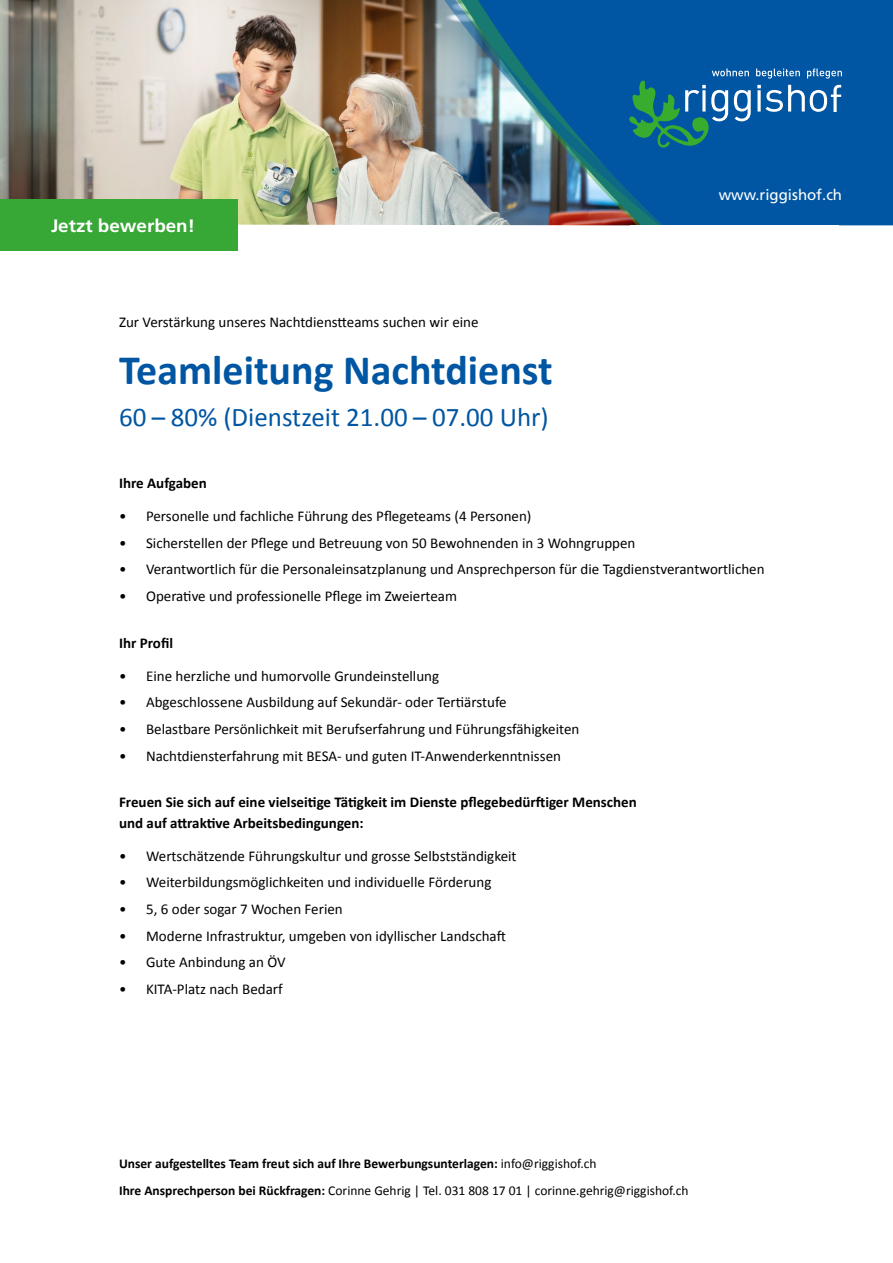
<style>
.page{position:relative;width:893px;height:1263px;background:#fff}
.page>*{position:absolute;margin:0;border:0;box-sizing:border-box;transform-origin:0 0}
.t1{font:700 42px "Calibri";color:#0056a2}
.t2{font:27px "Calibri";color:#0056a2}
.t3{font:700 18px "Frutiger LT Std";color:#fff;scale:1.04 1}
.t4{font:15px "Calibri";color:#000}
.t5{font:700 15px/20.2px "Calibri";color:#000}
.t6{font:15px "Frutiger LT Std";color:#fff}
.t7{font:700 13.5px/27.2px "Calibri";color:#000}
.s1{font-weight:400}
</style>
<div class="page">
<img style="left:0;top:0;width:370px;height:225px">
<div style="left:782px;top:0;width:111px;height:225px;background:#0056a2"></div>
<svg style="left:782px;top:69px;width:60px;height:79px;background:#206bad"></svg>
<div style="left:0;top:200px;width:237px;height:51px;background:#37a736"></div>
<img style="left:370px;top:0;width:412px;height:226px">
<div style="left:630px;top:225px;width:208px;height:112px;background:#fff"></div>
<p class="t3" style="left:51px;top:215px;width:140px">Jetzt bewerben!</p>
<p class="t4" style="left:119px;top:312px;width:361px">Zur Verstärkung unseres Nachtdienstteams suchen wir eine</p>
<h1 class="t1" style="left:119px;top:343px;width:435px">Teamleitung Nachtdienst</h1>
<h2 class="t2" style="left:119px;top:400px;width:431px">60 – --- 80% (Dienstzeit 21.00 – 07.00 Uhr)</h2>
<p class="t6" style="left:719px;top:186px;width:125px">www.riggishof.ch</p>
<p class="t5" style="left:119px;top:473px;width:89px">Ihre Aufgaben</p>
<p class="t4" style="left:119px;top:506px;width:414px">• Personelle und fachliche Führung des Pflegeteams (4 Personen)</p>
<p class="t4" style="left:119px;top:533px;width:518px">• Sicherstellen der Pflege und Betreuung von 50 Bewohnenden in 3 Wohngruppen</p>
<p class="t4" style="left:119px;top:560px;width:647px">• Verantwortlich für die Personaleinsatzplanung und Ansprechperson für die Tagdienstverantwortlichen</p>
<p class="t4" style="left:119px;top:586px;width:340px">• Operative und professionelle Pflege im Zweierteam</p>
<p class="t5" style="left:119px;top:633px;width:55px">Ihr Profil</p>
<p class="t4" style="left:119px;top:666px;width:322px">• Eine herzliche und humorvolle Grundeinstellung</p>
<p class="t4" style="left:119px;top:693px;width:389px">• Abgeschlossene Ausbildung auf Sekundär- oder Tertiärstufe</p>
<p class="t4" style="left:119px;top:719px;width:462px">• Belastbare Persönlichkeit mit Berufserfahrung und Führungsfähigkeiten</p>
<p class="t4" style="left:119px;top:746px;width:443px">• Nachtdiensterfahrung mit BESA- und guten IT-Anwenderkenntnissen</p>
<p class="t5" style="left:119px;top:792px;width:519px">Freuen Sie sich auf eine vielseitige Tätigkeit im Dienste pflegebedürftiger Menschen und auf attraktive Arbeitsbedingungen:</p>
<p class="t4" style="left:119px;top:846px;width:399px">• Wertschätzende Führungskultur und grosse Selbstständigkeit</p>
<p class="t4" style="left:119px;top:873px;width:374px">• Weiterbildungsmöglichkeiten und individuelle Förderung</p>
<p class="t4" style="left:119px;top:899px;width:225px">• 5, 6 oder sogar 7 Wochen Ferien</p>
<p class="t4" style="left:119px;top:926px;width:388px">• Moderne Infrastruktur, umgeben von idyllischer Landschaft</p>
<p class="t4" style="left:119px;top:953px;width:168px">• Gute Anbindung an ÖV</p>
<p class="t4" style="left:119px;top:979px;width:165px">• KITA-Platz nach Bedarf</p>
<p class="t7" style="left:119px;top:1149px;width:571px">Unser aufgestelltes Team freut sich auf Ihre Bewerbungsunterlagen: <span class="s1">info@riggishof.ch<br></span>Ihre Ansprechperson bei Rückfragen: <span class="s1">Corinne Gehrig | Tel. 031 808 17 01 | corinne.gehrig@riggishof.ch</span></p>
</div>
